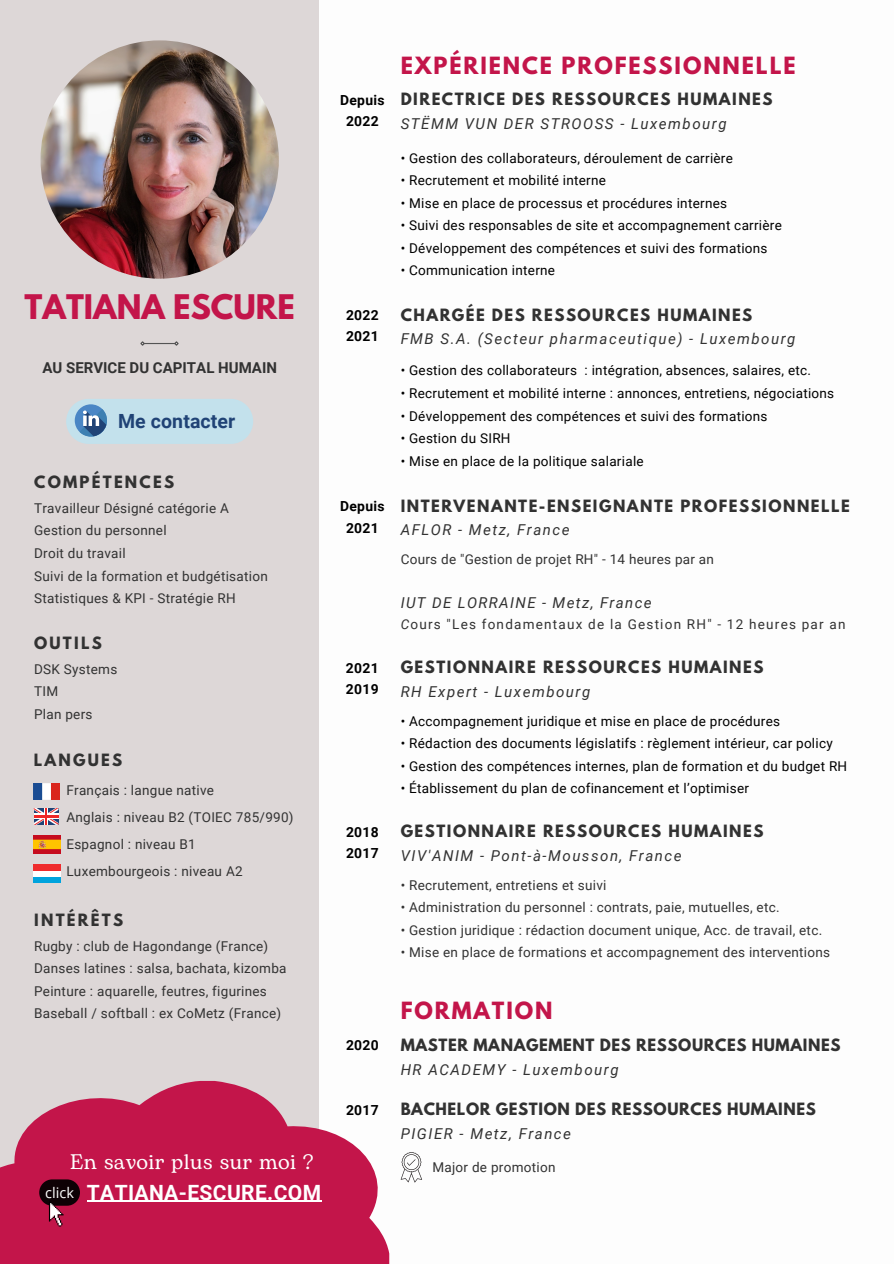
<style>
.page{position:relative;width:894px;height:1264px;background:#fff}
.page>*{position:absolute;margin:0;border:0;box-sizing:border-box;transform-origin:0 0}
.t1{font:700 30px "League Spartan";color:#c3154a}
.t2{font:700 21px "League Spartan";letter-spacing:.09em;color:#c3154a}
.t3{font:700 21px "Roboto";letter-spacing:.02em;color:#fff}
.t4{font:21px "Bogart";letter-spacing:.02em;color:#fff}
.t5{font:700 19.5px "Roboto";letter-spacing:.005em;color:#204376}
.t6{font:italic 15px "Roboto";letter-spacing:.1em;color:#323232}
.t7{font:700 15px "League Spartan";letter-spacing:.1em;color:#323232}
.t8{font:700 15px "League Spartan";letter-spacing:.04em;color:#323232}
.t9{font:700 15px "League Spartan";letter-spacing:.15em;color:#323232}
.t10{font:700 15px "Roboto";color:#323232}
.t11{font:700 13.8px/21.5px "Roboto";letter-spacing:.02em;color:#000}
.t12{font:13.5px "Roboto";letter-spacing:.02em;color:#000}
.t13{font:13.5px/22.5px "Roboto";letter-spacing:.02em;color:#323232}
.t14{font:13.5px "Roboto";letter-spacing:.09em;color:#323232}
.s1{font-style:italic}
.s2{font-family:"Open Sans";font-weight:400;font-size:14.55px}
</style>
<div class="page">
<div style="left:0;top:0;width:319px;height:1263px;background:#ddd7d7"></div>
<img style="left:40px;top:40px;width:239px;height:239px;border-radius:50%">
<img style="left:34px;top:835px;width:27px;height:18px">
<div style="left:34px;top:876px;width:27px;height:6px;background:#00a3dd"></div>
<div style="left:34px;top:870px;width:27px;height:6px;background:#fff"></div>
<div style="left:34px;top:864px;width:27px;height:6px;background:#ef2b2d"></div>
<svg style="left:34px;top:808px;width:24px;height:17px"></svg>
<img style="left:34px;top:783px;width:25px;height:16px">
<svg style="left:0;top:1080px;width:389px;height:183px;fill:#c3154a"></svg>
<hr style="left:144px;top:343px;width:31px;height:1px;background:#545454">
<svg style="left:140px;top:341px;width:6px;height:5px"></svg>
<svg style="left:173px;top:341px;width:6px;height:5px"></svg>
<svg style="left:400px;top:1152px;width:22px;height:30px"></svg>
<hr style="left:87px;top:1200px;width:234px;height:1px;background:#fff">
<div style="left:39px;top:1179px;width:41px;height:26px;background:#0e0105;border-radius:13px"></div>
<svg style="left:49px;top:1201px;width:15px;height:25px"></svg>
<svg style="left:66px;top:399px;width:187px;height:45px;background:#b9d7e5"></svg>
<h1 class="t1" style="left:25px;top:292px;width:272px">TATIANA ESCURE</h1>
<p class="t10" style="left:42px;top:359px;width:236px">AU SERVICE DU CAPITAL HUMAIN</p>
<h3 class="t5" style="left:118px;top:410px;width:119px">Me contacter</h3>
<p class="t9" style="left:34px;top:474px;width:142px">COMPÉTENCES</p>
<p class="t13" style="left:34px;top:497px;width:235px">Travailleur Désigné catégorie A<br>Gestion du personnel<br>Droit du travail<br>Suivi de la formation et budgétisation<br>Statistiques &amp; KPI - Stratégie RH</p>
<p class="t7" style="left:34px;top:635px;width:69px">OUTILS</p>
<p class="t13" style="left:34px;top:657px;width:85px">DSK Systems<br>TIM<br>Plan pers</p>
<p class="t9" style="left:34px;top:752px;width:90px">LANGUES</p>
<p class="t13" style="left:66px;top:776px;width:229px;line-height:27px">Français : langue native<br>Anglais : niveau B2 (TOIEC 785/990)<br>Espagnol : niveau B1<br>Luxembourgeois : niveau A2</p>
<p class="t9" style="left:34px;top:912px;width:90px">INTÉRÊTS</p>
<p class="t13" style="left:34px;top:934px;width:254px">Rugby : club de Hagondange (France)<br>Danses latines : salsa, bachata, kizomba Peinture : aquarelle, feutres, figurines Baseball / softball : ex CoMetz (France)</p>
<h2 class="t2" style="left:400px;top:55px;width:396px">EXPÉRIENCE PROFESSIONNELLE</h2>
<p class="t11" style="left:340px;top:89px;width:46px;text-align:center">Depuis<br>2022</p>
<p class="t7" style="left:400px;top:92px;width:373px">DIRECTRICE DES RESSOURCES HUMAINES</p>
<p class="t6" style="left:400px;top:115px;width:327px">STËMM VUN DER STROOSS - Luxembourg</p>
<p class="t11" style="left:346px;top:304px;width:34px">2022<br>2021</p>
<p class="t12" style="left:400px;top:150px;width:334px">• Gestion des collaborateurs, déroulement de carrière</p>
<p class="t12" style="left:400px;top:173px;width:207px">• Recrutement et mobilité interne</p>
<p class="t12" style="left:400px;top:195px;width:328px">• Mise en place de processus et procédures internes</p>
<p class="t12" style="left:400px;top:218px;width:382px">• Suivi des responsables de site et accompagnement carrière</p>
<p class="t12" style="left:400px;top:240px;width:368px">• Développement des compétences et suivi des formations</p>
<p class="t12" style="left:400px;top:263px;width:156px">• Communication interne</p>
<p class="t7" style="left:400px;top:307px;width:353px">CHARGÉE DES RESSOURCES HUMAINES</p>
<p class="t6" style="left:400px;top:330px;width:396px">FMB S.A. (Secteur pharmaceutique) - Luxembourg</p>
<p class="t12" style="left:400px;top:363px;width:412px">• Gestion des collaborateurs : intégration, absences, salaires, etc.</p>
<p class="t12" style="left:400px;top:385px;width:435px">• Recrutement et mobilité interne : annonces, entretiens, négociations</p>
<p class="t12" style="left:400px;top:408px;width:368px">• Développement des compétences et suivi des formations</p>
<p class="t12" style="left:400px;top:430px;width:111px">• Gestion du SIRH</p>
<p class="t12" style="left:400px;top:453px;width:244px">• Mise en place de la politique salariale</p>
<p class="t11" style="left:340px;top:496px;width:46px;text-align:center">Depuis<br>2021</p>
<p class="t7" style="left:400px;top:498px;width:450px">INTERVENANTE-ENSEIGNANTE PROFESSIONNELLE</p>
<p class="t6" style="left:400px;top:521px;width:170px">AFLOR - Metz, France</p>
<p class="t13" style="left:400px;top:547px;width:315px">Cours de "Gestion de projet RH" - 14 heures par an</p>
<p class="t6" style="left:400px;top:593px;width:252px">IUT DE LORRAINE - Metz, France</p>
<p class="t14" style="left:400px;top:616px;width:446px"><span class="s1">C</span>ours "Les fondamentaux de la Gestion RH" - 12 heures par an</p>
<p class="t11" style="left:346px;top:657px;width:34px">2021<br>2019</p>
<p class="t7" style="left:400px;top:659px;width:364px">GESTIONNAIRE RESSOURCES HUMAINES</p>
<p class="t6" style="left:400px;top:683px;width:191px">RH Expert - Luxembourg</p>
<p class="t12" style="left:400px;top:713px;width:381px">• Accompagnement juridique et mise en place de procédures</p>
<p class="t12" style="left:400px;top:735px;width:433px">• Rédaction des documents législatifs : règlement intérieur, car policy</p>
<p class="t12" style="left:400px;top:758px;width:448px">• Gestion des compétences internes, plan de formation et du budget RH</p>
<p class="t12" style="left:400px;top:780px;width:350px">• Établissement du plan de cofinancement et l’optimiser</p>
<p class="t11" style="left:346px;top:821px;width:34px">2018<br>2017</p>
<p class="t7" style="left:400px;top:823px;width:364px">GESTIONNAIRE RESSOURCES HUMAINES</p>
<p class="t6" style="left:400px;top:846px;width:282px">VIV'ANIM - Pont-à-Mousson, France</p>
<p class="t13" style="left:400px;top:874px;width:207px">• Recrutement, entretiens et suivi</p>
<p class="t13" style="left:400px;top:896px;width:380px">• Administration du personnel : contrats, paie, mutuelles, etc.</p>
<p class="t13" style="left:400px;top:919px;width:423px">• Gestion juridique : rédaction document unique, Acc. de travail, etc.</p>
<p class="t13" style="left:400px;top:941px;width:431px">• Mise en place de formations et accompagnement des interventions</p>
<p class="t11" style="left:346px;top:1034px;width:34px">2020</p>
<p class="t11" style="left:346px;top:1099px;width:34px">2017</p>
<h2 class="t2" style="left:400px;top:1000px;width:153px">FORMATION</h2>
<p class="t8" style="left:400px;top:1037px;width:441px">MASTER MANAGEMENT DES RESSOURCES HUMAINES</p>
<p class="t6" style="left:400px;top:1060px;width:219px">HR ACADEMY - Luxembourg</p>
<p class="t8" style="left:400px;top:1101px;width:416px">BACHELOR GESTION DES RESSOURCES HUMAINES</p>
<p class="t6" style="left:400px;top:1124px;width:172px">PIGIER - Metz, France</p>
<h2 class="t4" style="left:70px;top:1146px;width:245px">En savoir plus sur moi ?</h2>
<p class="t13" style="left:432px;top:1155px;width:124px">Major de promotion</p>
<h2 class="t3" style="left:45px;top:1180px;width:277px"><span class="s2">click</span> TATIANA-ESCURE.COM</h2>
</div>
